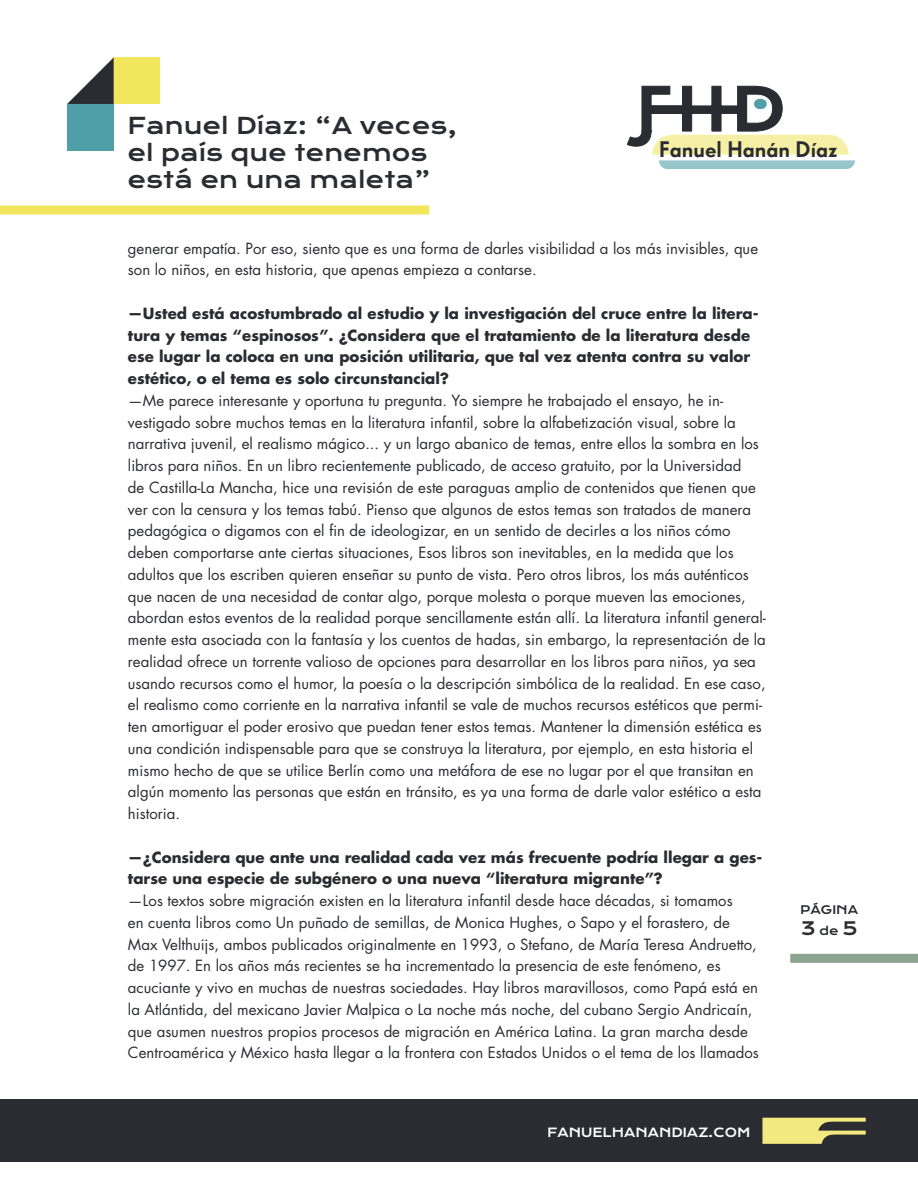
<style>
.page{position:relative;width:918px;height:1188px;background:#fff}
.page>*{position:absolute;margin:0;border:0;box-sizing:border-box;transform-origin:0 0}
.t1{font:22.5px "Krona One";color:#2b2c32}
.t2{font:500 21.9px "Super Grotesk A";color:#2b2c32}
.t3{font:18px "Krona One";color:#2b2c32}
.t4{font:15px/21.8px "Futura Std";color:#2b2c32}
.t5{font:700 15px/21.8px "Futura Std";color:#2b2c32}
.t6{font:12.3px "Krona One";color:#fff}
.t7{font:11.55px "Krona One";color:#2b2c32}
.s1{font-size:11.55px}
</style>
<div class="page">
<div style="left:0;top:1100px;width:918px;height:62px;background:#2b2c32"></div>
<svg style="left:626px;top:85px;width:229px;height:84px"></svg>
<svg style="left:762px;top:1118px;width:104px;height:26px"></svg>
<div style="left:790px;top:954px;width:128px;height:9px;background:#8ba58e"></div>
<div style="left:67px;top:104px;width:47px;height:47px;background:#509fa8"></div>
<div style="left:114px;top:57px;width:46px;height:47px;background:#f2e65d"></div>
<svg style="left:67px;top:57px;width:47px;height:47px"></svg>
<div style="left:0;top:206px;width:429px;height:8px;background:#f2e65d"></div>
<p class="t1" style="left:127px;top:111px;width:331px">Fanuel Díaz: “A veces,</p>
<p class="t1" style="left:127px;top:138px;width:301px">el país que tenemos</p>
<p class="t1" style="left:127px;top:165px;width:305px">está en una maleta”</p>
<p class="t2" style="left:659px;top:136px;width:180px">Fanuel Hanán Díaz</p>
<p class="t4" style="left:128px;top:237px;width:632px">generar empatía. Por eso, siento que es una forma de darles visibilidad a los más invisibles, que son lo niños, en esta historia, que apenas empieza a contarse.</p>
<p class="t5" style="left:128px;top:302px;width:632px">—Usted está acostumbrado al estudio y la investigación del cruce entre la litera&shy;tura y temas “espinosos”. ¿Considera que el tratamiento de la literatura desde ese lugar la coloca en una posición utilitaria, que tal vez atenta contra su valor estético, o el tema es solo circunstancial?</p>
<p class="t4" style="left:128px;top:390px;width:640px">—Me parece interesante y oportuna tu pregunta. Yo siempre he trabajado el ensayo, he in&shy;vestigado sobre muchos temas en la literatura infantil, sobre la alfabetización visual, sobre la narrativa juvenil, el realismo mágico... y un largo abanico de temas, entre ellos la sombra en los libros para niños. En un libro recientemente publicado, de acceso gratuito, por la Universidad<br>de Castilla-La Mancha, hice una revisión de este paraguas amplio de contenidos que tienen que ver con la censura y los temas tabú. Pienso que algunos de estos temas son tratados de manera pedagógica o digamos con el fin de ideologizar, en un sentido de decirles a los niños cómo deben comportarse ante ciertas situaciones, Esos libros son inevitables, en la medida que los adultos que los escriben quieren enseñar su punto de vista. Pero otros libros, los más auténticos que nacen de una necesidad de contar algo, porque molesta o porque mueven las emociones, abordan estos eventos de la realidad porque sencillamente están allí. La literatura infantil general&shy;mente esta asociada con la fantasía y los cuentos de hadas, sin embargo, la representación de la realidad ofrece un torrente valioso de opciones para desarrollar en los libros para niños, ya sea usando recursos como el humor, la poesía o la descripción simbólica de la realidad. En ese caso, el realismo como corriente en la narrativa infantil se vale de muchos recursos estéticos que permi&shy;ten amortiguar el poder erosivo que puedan tener estos temas. Mantener la dimensión estética es una condición indispensable para que se construya la literatura, por ejemplo, en esta historia el mismo hecho de que se utilice Berlín como una metáfora de ese no lugar por el que transitan en algún momento las personas que están en tránsito, es ya una forma de darle valor estético a esta historia.</p>
<p class="t5" style="left:128px;top:846px;width:636px">—¿Considera que ante una realidad cada vez más frecuente podría llegar a ges&shy;tarse una especie de subgénero o una nueva “literatura migrante”?</p>
<p class="t4" style="left:128px;top:890px;width:633px">—Los textos sobre migración existen en la literatura infantil desde hace décadas, si tomamos<br>en cuenta libros como Un puñado de semillas, de Monica Hughes, o Sapo y el forastero, de Max Velthuijs, ambos publicados originalmente en 1993, o Stefano, de María Teresa Andruetto, de 1997. En los años más recientes se ha incrementado la presencia de este fenómeno, es acuciante y vivo en muchas de nuestras sociedades. Hay libros maravillosos, como Papá está en la Atlántida, del mexicano Javier Malpica o La noche más noche, del cubano Sergio Andricaín, que asumen nuestros propios procesos de migración en América Latina. La gran marcha desde Centroamérica y México hasta llegar a la frontera con Estados Unidos o el tema de los llamados</p>
<p class="t7" style="left:800px;top:902px;width:60px">PÁGINA</p>
<p class="t3" style="left:801px;top:917px;width:58px">3<span class="s1">de</span>5</p>
<p class="t6" style="left:547px;top:1125px;width:205px">FANUELHANANDIAZ.COM</p>
</div>
